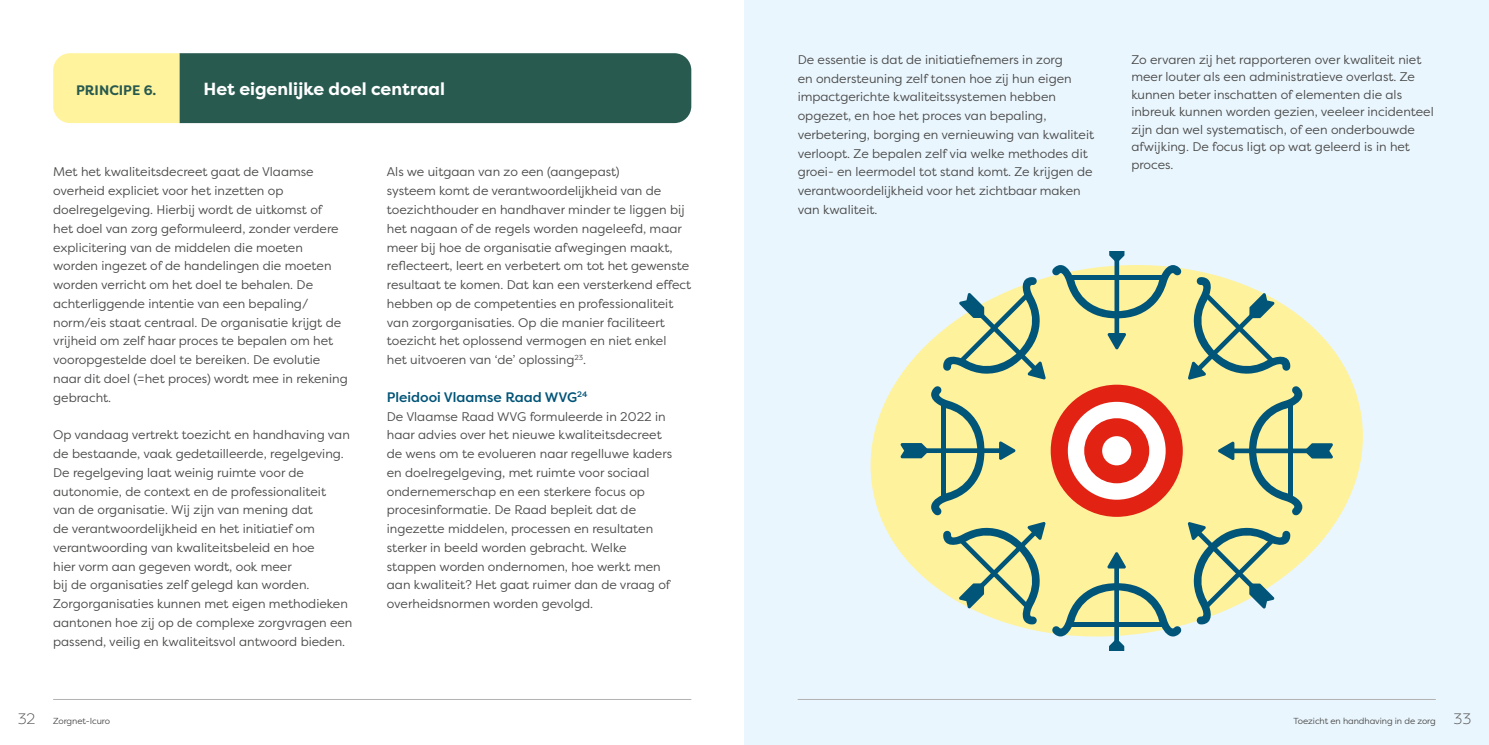
<style>
.page{position:relative;width:1489px;height:745px;background:#fff}
.page>*{position:absolute;margin:0;border:0;box-sizing:border-box;transform-origin:0 0}
.t1{font:700 17.5px "Filson Pro";color:#fff}
.t2{font:500 13.75px "Filson Pro";color:#005478}
.t3{font:700 13.75px "Filson Pro";color:#285a50}
.t4{font:12.5px/18.8px "Filson Pro";color:#4a4a49}
.t5{font:8.75px "Filson Pro";letter-spacing:-.01em;color:#4a4a49}
.s1{font-weight:300;font-size:15px}
</style>
<div class="page">
<div style="left:744px;top:0;width:744px;height:744px;background:#eaf6fe"></div>
<svg style="left:870px;top:268px;width:493px;height:366px;fill:#fff29c"></svg>
<svg style="left:1051px;top:551px;width:130px;height:98px;background:#cdd5a2"></svg>
<svg style="left:1187px;top:521px;width:103px;height:103px"></svg>
<svg style="left:1217px;top:385px;width:115px;height:130px;background:#d3d695"></svg>
<svg style="left:1187px;top:277px;width:103px;height:102px;background:#becb9b"></svg>
<svg style="left:1051px;top:251px;width:130px;height:98px;background:#cdd5a4"></svg>
<svg style="left:943px;top:277px;width:102px;height:102px"></svg>
<svg style="left:900px;top:385px;width:115px;height:130px;background:#d3d695"></svg>
<svg style="left:943px;top:521px;width:102px;height:103px;background:#bfcc9b"></svg>
<div style="left:1050px;top:384px;width:132px;height:132px;background:#e22213;border-radius:50%"></div>
<div style="left:1067px;top:401px;width:98px;height:98px;background:#fff;border-radius:50%"></div>
<div style="left:1084px;top:418px;width:65px;height:65px;background:#e22213;border-radius:50%"></div>
<div style="left:1102px;top:436px;width:29px;height:29px;background:#fff;border-radius:50%"></div>
<svg style="left:53px;top:53px;width:638px;height:70px;background:#557a61"></svg>
<hr style="left:53px;top:698px;width:638px;height:1px;background:#b3b2b2">
<hr style="left:797px;top:698px;width:638px;height:1px;background:#b3b2b2">
<p class="t3" style="left:76px;top:81px;width:82px">PRINCIPE 6.</p>
<h1 class="t1" style="left:203px;top:77px;width:243px">Het eigenlijke doel centraal</h1>
<p class="t4" style="left:53px;top:162px;width:296px">Met het kwaliteitsdecreet gaat de Vlaamse overheid expliciet voor het inzetten op doelregelgeving. Hierbij wordt de uitkomst of<br>het doel van zorg geformuleerd, zonder verdere explicitering van de middelen die moeten worden ingezet of de handelingen die moeten worden verricht om het doel te behalen. De achterliggende intentie van een bepaling/ norm/eis staat centraal. De organisatie krijgt de vrijheid om zelf haar proces te bepalen om het vooropgestelde doel te bereiken. De evolutie naar dit doel (=het proces) wordt mee in rekening gebracht.</p>
<p class="t4" style="left:53px;top:425px;width:301px">Op vandaag vertrekt toezicht en handhaving van de bestaande, vaak gedetailleerde, regelgeving.<br>De regelgeving laat weinig ruimte voor de autonomie, de context en de professionaliteit<br>van de organisatie. Wij zijn van mening dat<br>de verantwoordelijkheid en het initiatief om verantwoording van kwaliteitsbeleid en hoe<br>hier vorm aan gegeven wordt, ook meer<br>bij de organisaties zelf gelegd kan worden.<br>Zorgorganisaties kunnen met eigen methodieken aantonen hoe zij op de complexe zorgvragen een passend, veilig en kwaliteitsvol antwoord bieden.</p>
<p class="t4" style="left:387px;top:162px;width:306px">Als we uitgaan van zo een (aangepast)<br>systeem komt de verantwoordelijkheid van de toezichthouder en handhaver minder te liggen bij het nagaan of de regels worden nageleefd, maar meer bij hoe de organisatie afwegingen maakt, reflecteert, leert en verbetert om tot het gewenste resultaat te komen. Dat kan een versterkend effect hebben op de competenties en professionaliteit van zorgorganisaties. Op die manier faciliteert toezicht het oplossend vermogen en niet enkel<br>het uitvoeren van ‘de’ oplossing<sup>23</sup>.</p>
<p class="t2" style="left:387px;top:387px;width:202px">Pleidooi Vlaamse Raad WVG<sup>24</sup></p>
<p class="t4" style="left:387px;top:406px;width:287px">De Vlaamse Raad WVG formuleerde in 2022 in haar advies over het nieuwe kwaliteitsdecreet de wens om te evolueren naar regelluwe kaders en doelregelgeving, met ruimte voor sociaal ondernemerschap en een sterkere focus op procesinformatie. De Raad bepleit dat de ingezette middelen, processen en resultaten sterker in beeld worden gebracht. Welke stappen worden ondernomen, hoe werkt men aan kwaliteit? Het gaat ruimer dan de vraag of overheidsnormen worden gevolgd.</p>
<p class="t4" style="left:797px;top:50px;width:298px">De essentie is dat de initiatiefnemers in zorg<br>en ondersteuning zelf tonen hoe zij hun eigen impactgerichte kwaliteitssystemen hebben opgezet, en hoe het proces van bepaling, verbetering, borging en vernieuwing van kwaliteit verloopt. Ze bepalen zelf via welke methodes dit groei- en leermodel tot stand komt. Ze krijgen de verantwoordelijkheid voor het zichtbaar maken van kwaliteit.</p>
<p class="t4" style="left:1131px;top:50px;width:304px;line-height:17.5px">Zo ervaren zij het rapporteren over kwaliteit niet meer louter als een administratieve overlast. Ze kunnen beter inschatten of elementen die als inbreuk kunnen worden gezien, veeleer incidenteel zijn dan wel systematisch, of een onderbouwde afwijking. De focus ligt op wat geleerd is in het proces.</p>
<p class="t5" style="left:18px;top:714px;width:94px"><span class="s1">32</span> Zorgnet-Icuro</p>
<p class="t5" style="left:1293px;top:714px;width:179px">Toezicht en handhaving in de zorg <span class="s1">33</span></p>
</div>
